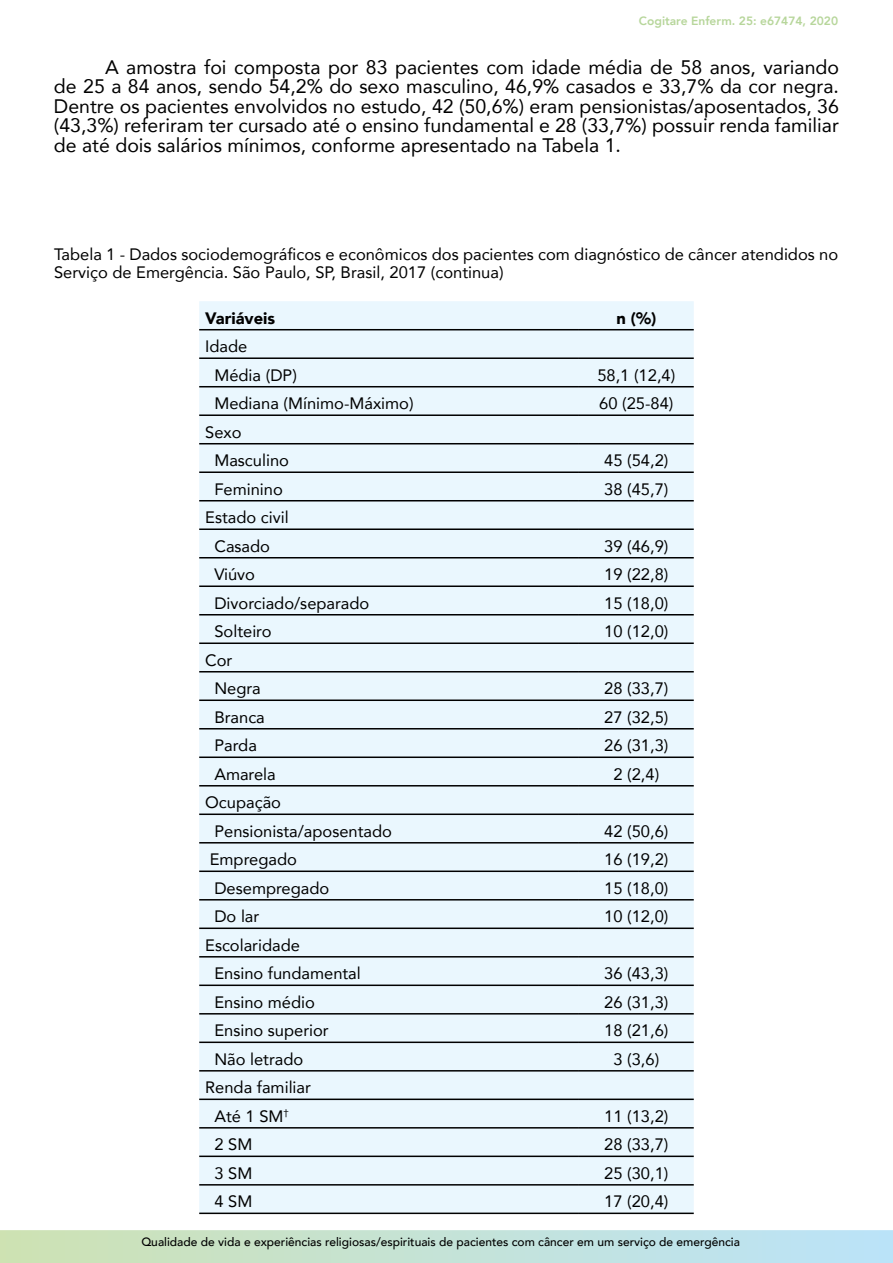
<style>
.page{position:relative;width:893px;height:1263px;background:#fff}
.page>*{position:absolute;margin:0;border:0;box-sizing:border-box;transform-origin:0 0}
.t1{font:19.5px/19.5px "Avenir";color:#000;text-align:justify}
.t2{font:16.5px/28.5px "Avenir";color:#000}
.t3{font:900 16.5px "Avenir";color:#000}
.t4{font:500 12px "Avenir";color:#000}
.t5{font:800 12px "Avenir";color:#b7d69b}
</style>
<div class="page">
<svg style="left:0;top:1230px;width:893px;height:33px;background:#c4e2d6"></svg>
<div style="left:199px;top:301px;width:495px;height:911px;background:#eaf7fe"></div>
<hr style="left:199px;top:329px;width:380px;height:1px;background:#000">
<hr style="left:579px;top:329px;width:115px;height:1px;background:#000">
<hr style="left:199px;top:357px;width:380px;height:2px;background:#000">
<hr style="left:579px;top:357px;width:115px;height:2px;background:#000">
<hr style="left:199px;top:386px;width:380px;height:1px;background:#000">
<hr style="left:579px;top:386px;width:115px;height:1px;background:#000">
<hr style="left:199px;top:414px;width:380px;height:2px;background:#000">
<hr style="left:579px;top:414px;width:115px;height:2px;background:#000">
<hr style="left:199px;top:443px;width:380px;height:1px;background:#000">
<hr style="left:579px;top:443px;width:115px;height:1px;background:#000">
<hr style="left:199px;top:471px;width:380px;height:2px;background:#000">
<hr style="left:579px;top:471px;width:115px;height:2px;background:#000">
<hr style="left:199px;top:500px;width:380px;height:1px;background:#000">
<hr style="left:579px;top:500px;width:115px;height:1px;background:#000">
<hr style="left:199px;top:528px;width:380px;height:2px;background:#000">
<hr style="left:579px;top:528px;width:115px;height:2px;background:#000">
<hr style="left:199px;top:557px;width:380px;height:1px;background:#000">
<hr style="left:579px;top:557px;width:115px;height:1px;background:#000">
<hr style="left:199px;top:585px;width:380px;height:2px;background:#000">
<hr style="left:579px;top:585px;width:115px;height:2px;background:#000">
<hr style="left:199px;top:614px;width:380px;height:1px;background:#000">
<hr style="left:579px;top:614px;width:115px;height:1px;background:#000">
<hr style="left:199px;top:642px;width:380px;height:2px;background:#000">
<hr style="left:579px;top:642px;width:115px;height:2px;background:#000">
<hr style="left:199px;top:671px;width:380px;height:1px;background:#000">
<hr style="left:579px;top:671px;width:115px;height:1px;background:#000">
<hr style="left:199px;top:699px;width:380px;height:2px;background:#000">
<hr style="left:579px;top:699px;width:115px;height:2px;background:#000">
<hr style="left:199px;top:728px;width:380px;height:1px;background:#000">
<hr style="left:579px;top:728px;width:115px;height:1px;background:#000">
<hr style="left:199px;top:756px;width:380px;height:2px;background:#000">
<hr style="left:579px;top:756px;width:115px;height:2px;background:#000">
<hr style="left:199px;top:785px;width:380px;height:1px;background:#000">
<hr style="left:579px;top:785px;width:115px;height:1px;background:#000">
<hr style="left:199px;top:813px;width:380px;height:2px;background:#000">
<hr style="left:579px;top:813px;width:115px;height:2px;background:#000">
<hr style="left:199px;top:842px;width:380px;height:1px;background:#000">
<hr style="left:579px;top:842px;width:115px;height:1px;background:#000">
<hr style="left:199px;top:870px;width:380px;height:2px;background:#000">
<hr style="left:579px;top:870px;width:115px;height:2px;background:#000">
<hr style="left:199px;top:899px;width:380px;height:1px;background:#000">
<hr style="left:579px;top:899px;width:115px;height:1px;background:#000">
<hr style="left:199px;top:927px;width:380px;height:2px;background:#000">
<hr style="left:579px;top:927px;width:115px;height:2px;background:#000">
<hr style="left:199px;top:956px;width:380px;height:1px;background:#000">
<hr style="left:579px;top:956px;width:115px;height:1px;background:#000">
<hr style="left:199px;top:984px;width:380px;height:2px;background:#000">
<hr style="left:579px;top:984px;width:115px;height:2px;background:#000">
<hr style="left:199px;top:1013px;width:380px;height:1px;background:#000">
<hr style="left:579px;top:1013px;width:115px;height:1px;background:#000">
<hr style="left:199px;top:1041px;width:380px;height:2px;background:#000">
<hr style="left:579px;top:1041px;width:115px;height:2px;background:#000">
<hr style="left:199px;top:1070px;width:380px;height:1px;background:#000">
<hr style="left:579px;top:1070px;width:115px;height:1px;background:#000">
<hr style="left:199px;top:1098px;width:380px;height:2px;background:#000">
<hr style="left:579px;top:1098px;width:115px;height:2px;background:#000">
<hr style="left:199px;top:1127px;width:380px;height:1px;background:#000">
<hr style="left:579px;top:1127px;width:115px;height:1px;background:#000">
<hr style="left:199px;top:1155px;width:380px;height:2px;background:#000">
<hr style="left:579px;top:1155px;width:115px;height:2px;background:#000">
<hr style="left:199px;top:1184px;width:380px;height:1px;background:#000">
<hr style="left:579px;top:1184px;width:115px;height:1px;background:#000">
<hr style="left:199px;top:1212px;width:380px;height:2px;background:#000">
<hr style="left:579px;top:1212px;width:115px;height:2px;background:#000">
<p class="t5" style="left:639px;top:12px;width:201px">Cogitare Enferm. 25: e67474, 2020</p>
<p class="t1" style="left:54px;top:56px;width:786px;text-indent:51px">A amostra foi composta por 83 pacientes com idade média de 58 anos, variando de 25 a 84 anos, sendo 54,2% do sexo masculino, 46,9% casados e 33,7% da cor negra.<br>Dentre os pacientes envolvidos no estudo, 42 (50,6%) eram pensionistas/aposentados, 36 (43,3%) referiram ter cursado até o ensino fundamental e 28 (33,7%) possuir renda familiar de até dois salários mínimos, conforme apresentado na Tabela 1.</p>
<p class="t2" style="left:54px;top:244px;width:786px;line-height:18.8px">Tabela 1 - Dados sociodemográficos e econômicos dos pacientes com diagnóstico de câncer atendidos no<br>Serviço de Emergência. São Paulo, SP, Brasil, 2017 (continua)</p>
<p class="t3" style="left:205px;top:304px;width:72px">Variáveis</p>
<p class="t3" style="left:616px;top:304px;width:41px">n (%)</p>
<p class="t2" style="left:214px;top:332px;width:84px;text-indent:-9px">Idade<br>Média (DP)</p>
<p class="t2" style="left:597px;top:360px;width:79px">58,1 (12,4)</p>
<p class="t2" style="left:214px;top:389px;width:201px">Mediana (Mínimo-Máximo)</p>
<p class="t2" style="left:599px;top:389px;width:76px">60 (25-84)</p>
<p class="t2" style="left:214px;top:417px;width:76px;text-indent:-9px">Sexo<br>Masculino</p>
<p class="t2" style="left:604px;top:446px;width:66px">45 (54,2)</p>
<p class="t2" style="left:214px;top:474px;width:70px">Feminino</p>
<p class="t2" style="left:604px;top:474px;width:66px">38 (45,7)</p>
<p class="t2" style="left:205px;top:503px;width:85px;text-align:center">Estado civil<br>Casado</p>
<p class="t2" style="left:604px;top:531px;width:66px">39 (46,9)</p>
<p class="t2" style="left:214px;top:560px;width:42px">Viúvo</p>
<p class="t2" style="left:604px;top:560px;width:66px">19 (22,8)</p>
<p class="t2" style="left:214px;top:588px;width:157px">Divorciado/separado</p>
<p class="t2" style="left:604px;top:588px;width:66px">15 (18,0)</p>
<p class="t2" style="left:214px;top:617px;width:59px">Solteiro</p>
<p class="t2" style="left:604px;top:617px;width:66px">10 (12,0)</p>
<p class="t2" style="left:214px;top:645px;width:48px;text-indent:-9px">Cor<br>Negra</p>
<p class="t2" style="left:604px;top:674px;width:66px">28 (33,7)</p>
<p class="t2" style="left:214px;top:702px;width:52px">Branca</p>
<p class="t2" style="left:604px;top:702px;width:66px">27 (32,5)</p>
<p class="t2" style="left:214px;top:731px;width:44px">Parda</p>
<p class="t2" style="left:604px;top:731px;width:66px">26 (31,3)</p>
<p class="t2" style="left:214px;top:759px;width:63px">Amarela</p>
<p class="t2" style="left:613px;top:759px;width:47px">2 (2,4)</p>
<p class="t2" style="left:214px;top:788px;width:179px;text-indent:-9px">Ocupação<br>Pensionista/aposentado</p>
<p class="t2" style="left:604px;top:816px;width:66px">42 (50,6)</p>
<p class="t2" style="left:210px;top:845px;width:89px">Empregado</p>
<p class="t2" style="left:604px;top:845px;width:66px">16 (19,2)</p>
<p class="t2" style="left:214px;top:873px;width:116px">Desempregado</p>
<p class="t2" style="left:604px;top:873px;width:66px">15 (18,0)</p>
<p class="t2" style="left:214px;top:902px;width:46px">Do lar</p>
<p class="t2" style="left:604px;top:902px;width:66px">10 (12,0)</p>
<p class="t2" style="left:214px;top:930px;width:148px;text-indent:-9px">Escolaridade<br>Ensino fundamental</p>
<p class="t2" style="left:604px;top:959px;width:66px">36 (43,3)</p>
<p class="t2" style="left:214px;top:987px;width:102px">Ensino médio</p>
<p class="t2" style="left:604px;top:987px;width:66px">26 (31,3)</p>
<p class="t2" style="left:214px;top:1016px;width:116px">Ensino superior</p>
<p class="t2" style="left:604px;top:1016px;width:66px">18 (21,6)</p>
<p class="t2" style="left:214px;top:1044px;width:90px">Não letrado</p>
<p class="t2" style="left:613px;top:1044px;width:47px">3 (3,6)</p>
<p class="t2" style="left:214px;top:1073px;width:98px;text-indent:-9px">Renda familiar<br>Até 1 SM<sup>†</sup></p>
<p class="t2" style="left:604px;top:1101px;width:66px">11 (13,2)</p>
<p class="t2" style="left:214px;top:1130px;width:39px">2 SM</p>
<p class="t2" style="left:604px;top:1130px;width:66px">28 (33,7)</p>
<p class="t2" style="left:214px;top:1158px;width:39px">3 SM</p>
<p class="t2" style="left:604px;top:1158px;width:66px">25 (30,1)</p>
<p class="t2" style="left:214px;top:1187px;width:39px">4 SM</p>
<p class="t2" style="left:604px;top:1187px;width:66px">17 (20,4)</p>
<p class="t4" style="left:141px;top:1232px;width:600px">Qualidade de vida e experiências religiosas/espirituais de pacientes com câncer em um serviço de emergência</p>
</div>
